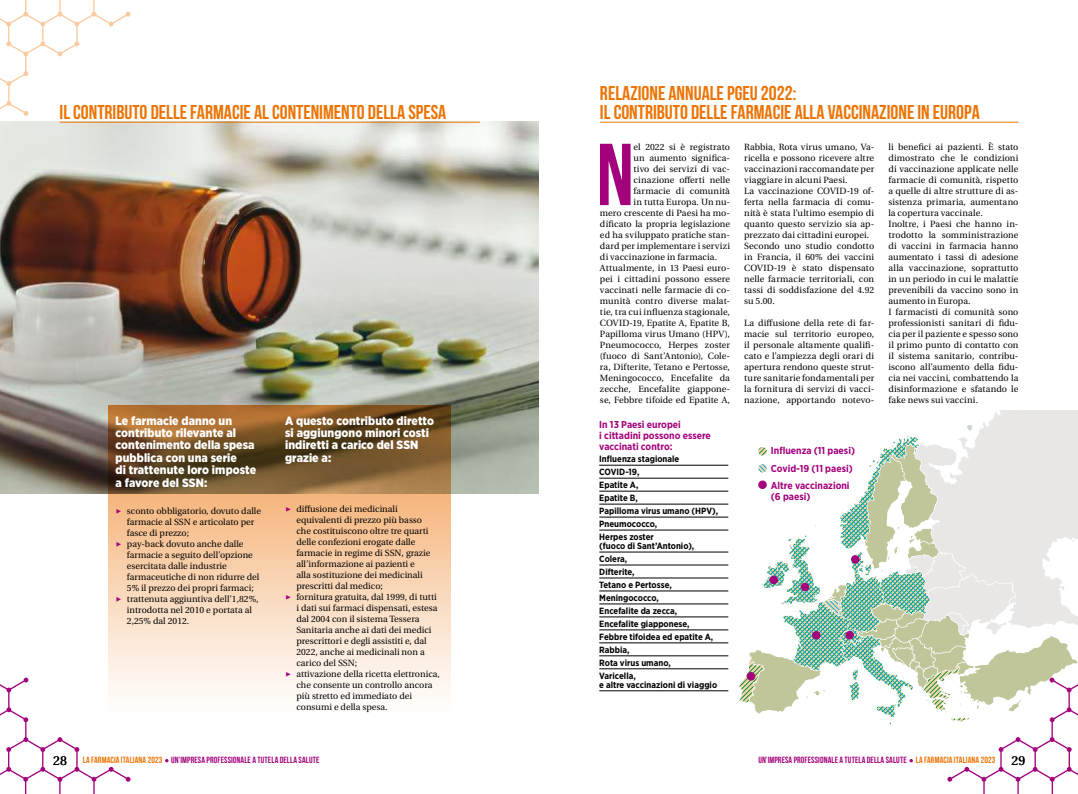
<style>
.page{position:relative;width:1078px;height:794px;background:#fff}
.page>*{position:absolute;margin:0;border:0;box-sizing:border-box;transform-origin:0 0}
.t1{font:700 87.6px "Bebas Neue";color:#a4017c}
.t2{font:700 20px "Bebas Neue";color:#ec7404}
.t3{font:900 12px/12.4px "Gotham Narrow";letter-spacing:.005em;color:#fff}
.t4{font:700 10px/11px "Gotham Narrow";color:#a4017c}
.t5{font:9px/11px "Heuristica";color:#000}
.t6{font:700 9px/13px "Gotham Narrow";color:#000}
.t7{font:700 9px "Bebas Neue";letter-spacing:.015em;color:#a4017c}
.t8{font:9px "Heuristica";letter-spacing:.02em;color:#000}
.s1{font-family:"Modern Pictograms";font-size:11px;color:#a4017c}
.s2{font-family:"Heuristica";font-weight:400;font-size:13px;color:#000}
.s3{color:#ec7404}
</style>
<div class="page">
<img style="left:0;top:122px;width:539px;height:371px">
<svg style="left:0;top:677px;width:130px;height:117px"></svg>
<svg style="left:0;top:0;width:130px;height:116px"></svg>
<hr style="left:600px;top:122px;width:418px;height:1px;background:#ec7404">
<hr style="left:60px;top:122px;width:420px;height:1px;background:#ec7404">
<hr style="left:599px;top:465px;width:129px;height:1px;background:#000">
<hr style="left:599px;top:478px;width:129px;height:1px;background:#000">
<hr style="left:599px;top:491px;width:129px;height:1px;background:#000">
<hr style="left:599px;top:504px;width:129px;height:1px;background:#000">
<hr style="left:599px;top:517px;width:129px;height:1px;background:#000">
<hr style="left:599px;top:530px;width:129px;height:1px;background:#000">
<hr style="left:599px;top:552px;width:129px;height:1px;background:#000">
<hr style="left:599px;top:565px;width:129px;height:1px;background:#000">
<hr style="left:599px;top:578px;width:129px;height:1px;background:#000">
<hr style="left:599px;top:591px;width:129px;height:1px;background:#000">
<hr style="left:599px;top:604px;width:129px;height:1px;background:#000">
<hr style="left:599px;top:617px;width:129px;height:1px;background:#000">
<hr style="left:599px;top:629px;width:129px;height:1px;background:#000">
<hr style="left:599px;top:642px;width:129px;height:1px;background:#000">
<hr style="left:599px;top:655px;width:129px;height:1px;background:#000">
<hr style="left:599px;top:668px;width:129px;height:1px;background:#000">
<hr style="left:599px;top:690px;width:129px;height:1px;background:#000">
<svg style="left:983px;top:410px;width:94px;height:15px"></svg>
<svg style="left:739px;top:425px;width:338px;height:369px"></svg>
<div style="left:800px;top:583px;width:9px;height:8px;background:#a4017c;border-radius:50%"></div>
<div style="left:811px;top:631px;width:9px;height:8px;background:#a4017c;border-radius:50%"></div>
<div style="left:845px;top:631px;width:8px;height:8px;background:#a4017c;border-radius:50%"></div>
<svg style="left:850px;top:555px;width:9px;height:8px"></svg>
<svg style="left:108px;top:405px;width:342px;height:330px"></svg>
<h2 class="t2" style="left:600px;top:82px;width:198px">RELAZIONE ANNUALE PGEU 2022:</h2>
<h2 class="t2" style="left:60px;top:101px;width:388px">IL CONTRIBUTO DELLE FARMACIE AL CONTENIMENTO DELLA SPESA</h2>
<h2 class="t2" style="left:600px;top:101px;width:381px">IL CONTRIBUTO DELLE FARMACIE ALLA VACCINAZIONE IN EUROPA</h2>
<h1 class="t1" style="left:596px;top:127px;width:39px">N</h1>
<p class="t5" style="left:633px;top:142px;width:98px">el 2022 si è registrato</p>
<p class="t5" style="left:888px;top:141px;width:131px">li benefici ai pazienti. È stato dimostrato che le condizioni di vaccinazione applicate nelle farmacie di comunità, rispetto a quelle di altre strutture di as&shy;sistenza primaria, aumentano la copertura vaccinale.<br>Inoltre, i Paesi che hanno in&shy;trodotto la somministrazione di vaccini in farmacia hanno aumentato i tassi di adesione alla vaccinazione, soprattutto in un periodo in cui le malattie prevenibili da vaccino sono in aumento in Europa.<br>I farmacisti di comunità sono professionisti sanitari di fidu&shy;cia per il paziente e spesso sono il primo punto di contatto con il sistema sanitario, contribu&shy;iscono all’aumento della fidu&shy;cia nei vaccini, combattendo la disinformazione e sfatando le fake news sui vaccini.</p>
<p class="t5" style="left:744px;top:142px;width:131px">Rabbia, Rota virus umano, Va&shy;ricella e possono ricevere altre vaccinazioni raccomandate per viaggiare in alcuni Paesi.<br>La vaccinazione COVID-19 of&shy;ferta nella farmacia di comu&shy;nità è stata l’ultimo esempio di quanto questo servizio sia ap&shy;prezzato dai cittadini europei.<br>Secondo uno studio condotto in Francia, il 60% dei vaccini<br>COVID-19 è stato dispensato nelle farmacie territoriali, con tassi di soddisfazione del 4.92 su 5.00.</p>
<p class="t5" style="left:744px;top:317px;width:131px;text-align:justify">La diffusione della rete di far&shy;macie sul territorio europeo, il personale altamente qualifi&shy;cato e l’ampiezza degli orari di apertura rendono queste strut&shy;ture sanitarie fondamentali per la fornitura di servizi di vacci&shy;nazione, apportando notevo-</p>
<p class="t5" style="left:633px;top:153px;width:98px">un aumento significa-</p>
<p class="t5" style="left:633px;top:164px;width:98px">tivo dei servizi di vac-</p>
<p class="t5" style="left:633px;top:175px;width:98px">cinazione offerti nelle</p>
<p class="t5" style="left:633px;top:186px;width:98px">farmacie di comunità</p>
<p class="t5" style="left:633px;top:197px;width:98px">in tutta Europa. Un nu-</p>
<p class="t5" style="left:600px;top:208px;width:131px">mero crescente di Paesi ha mo-</p>
<p class="t5" style="left:600px;top:219px;width:131px">dificato la propria legislazione</p>
<p class="t5" style="left:600px;top:230px;width:131px">ed ha sviluppato pratiche stan-</p>
<p class="t5" style="left:600px;top:241px;width:131px">dard per implementare i servizi</p>
<p class="t5" style="left:600px;top:252px;width:119px">di vaccinazione in farmacia.</p>
<p class="t5" style="left:600px;top:263px;width:131px">Attualmente, in 13 Paesi euro-</p>
<p class="t5" style="left:600px;top:274px;width:131px">pei i cittadini possono essere</p>
<p class="t5" style="left:600px;top:285px;width:131px">vaccinati nelle farmacie di co-</p>
<p class="t5" style="left:600px;top:296px;width:131px">munità contro diverse malat-</p>
<p class="t8" style="left:600px;top:305px;width:131px">tie, tra cui influenza stagionale,</p>
<p class="t5" style="left:600px;top:318px;width:131px">COVID-19, Epatite A, Epatite B,</p>
<p class="t5" style="left:600px;top:329px;width:131px">Papilloma virus Umano (HPV),</p>
<p class="t5" style="left:600px;top:340px;width:131px">Pneumococco, Herpes zoster</p>
<p class="t5" style="left:600px;top:351px;width:131px">(fuoco di Sant’Antonio), Cole-</p>
<p class="t5" style="left:600px;top:362px;width:131px">ra, Difterite, Tetano e Pertosse,</p>
<p class="t5" style="left:600px;top:373px;width:131px">Meningococco, Encefalite da</p>
<p class="t5" style="left:600px;top:384px;width:131px">zecche, Encefalite giappone-</p>
<p class="t5" style="left:600px;top:394px;width:131px">se, Febbre tifoide ed Epatite A,</p>
<h3 class="t3" style="left:116px;top:414px;width:142px">Le farmacie danno un contributo rilevante al contenimento della spesa pubblica con una serie<br>di trattenute loro imposte a favore del SSN:</h3>
<p class="t5" style="left:116px;top:506px;width:147px"><span class="s1">&gt;</span> sconto obbligatorio, dovuto dalle</p>
<p class="t5" style="left:127px;top:517px;width:129px">farmacie al SSN e articolato per</p>
<p class="t5" style="left:127px;top:528px;width:64px">fasce di prezzo;</p>
<p class="t5" style="left:116px;top:539px;width:129px"><span class="s1">&gt;</span> pay-back dovuto anche dalle</p>
<p class="t5" style="left:127px;top:550px;width:127px">farmacie a seguito dell’opzione</p>
<p class="t5" style="left:127px;top:561px;width:101px">esercitata dalle industrie</p>
<p class="t5" style="left:127px;top:572px;width:134px">farmaceutiche di non ridurre del</p>
<p class="t5" style="left:127px;top:583px;width:128px">5% il prezzo dei propri farmaci;</p>
<p class="t5" style="left:116px;top:594px;width:144px"><span class="s1">&gt;</span> trattenuta aggiuntiva dell’1,82%,</p>
<p class="t5" style="left:127px;top:605px;width:126px">introdotta nel 2010 e portata al</p>
<p class="t5" style="left:127px;top:616px;width:64px">2,25% dal 2012.</p>
<h3 class="t3" style="left:285px;top:414px;width:150px">A questo contributo diretto si aggiungono minori costi indiretti a carico del SSN grazie a:</h3>
<p class="t5" style="left:285px;top:503px;width:114px"><span class="s1">&gt;</span> diffusione dei medicinali</p>
<p class="t5" style="left:296px;top:514px;width:127px">equivalenti di prezzo più basso</p>
<p class="t5" style="left:296px;top:525px;width:134px">che costituiscono oltre tre quarti</p>
<p class="t5" style="left:296px;top:536px;width:120px">delle confezioni erogate dalle</p>
<p class="t5" style="left:296px;top:547px;width:135px">farmacie in regime di SSN, grazie</p>
<p class="t5" style="left:296px;top:558px;width:120px">all’informazione ai pazienti e</p>
<p class="t5" style="left:296px;top:569px;width:128px">alla sostituzione dei medicinali</p>
<p class="t5" style="left:296px;top:580px;width:88px">prescritti dal medico;</p>
<p class="t5" style="left:285px;top:591px;width:153px"><span class="s1">&gt;</span> fornitura gratuita, dal 1999, di tutti</p>
<p class="t5" style="left:296px;top:602px;width:143px">i dati sui farmaci dispensati, estesa</p>
<p class="t5" style="left:296px;top:613px;width:124px">dal 2004 con il sistema Tessera</p>
<p class="t5" style="left:296px;top:624px;width:137px">Sanitaria anche ai dati dei medici</p>
<p class="t5" style="left:296px;top:635px;width:132px">prescrittori e degli assistiti e, dal</p>
<p class="t5" style="left:296px;top:646px;width:130px">2022, anche ai medicinali non a</p>
<p class="t5" style="left:296px;top:657px;width:62px">carico del SSN;</p>
<p class="t5" style="left:285px;top:668px;width:156px"><span class="s1">&gt;</span> attivazione della ricetta elettronica,</p>
<p class="t5" style="left:296px;top:679px;width:137px">che consente un controllo ancora</p>
<p class="t5" style="left:296px;top:690px;width:117px">più stretto ed immediato dei</p>
<p class="t5" style="left:296px;top:701px;width:93px">consumi e della spesa.</p>
<p class="t4" style="left:599px;top:419px;width:113px">In 13 Paesi europei<br>i cittadini possono essere vaccinati contro:</p>
<p class="t6" style="left:599px;top:452px;width:120px">Influenza stagionale<br>COVID-19,<br>Epatite A,<br>Epatite B,<br>Papilloma virus umano (HPV),<br>Pneumococco,<br>Herpes zoster</p>
<p class="t6" style="left:599px;top:539px;width:115px">(fuoco di Sant’Antonio),<br>Colera,<br>Difterite,<br>Tetano e Pertosse,<br>Meningococco,<br>Encefalite da zecca,<br>Encefalite giapponese,<br>Febbre tifoidea ed epatite A,<br>Rabbia,<br>Rota virus umano,<br>Varicella,</p>
<p class="t6" style="left:599px;top:678px;width:119px">e altre vaccinazioni di viaggio</p>
<p class="t4" style="left:770px;top:441px;width:86px;line-height:18.1px">Influenza (11 paesi)<br>Covid-19 (11 paesi)</p>
<p class="t4" style="left:770px;top:479px;width:80px">Altre vaccinazioni (6 paesi)</p>
<p class="t7" style="left:53px;top:755px;width:268px"><span class="s2">28</span> <span class="s3">LA FARMACIA ITALIANA 2023</span> UN’IMPRESA PROFESSIONALE A TUTELA DELLA SALUTE</p>
<p class="t7" style="left:758px;top:755px;width:268px">UN’IMPRESA PROFESSIONALE A TUTELA DELLA SALUTE <span class="s3">LA FARMACIA ITALIANA 2023</span> <span class="s2">29</span></p>
</div>
